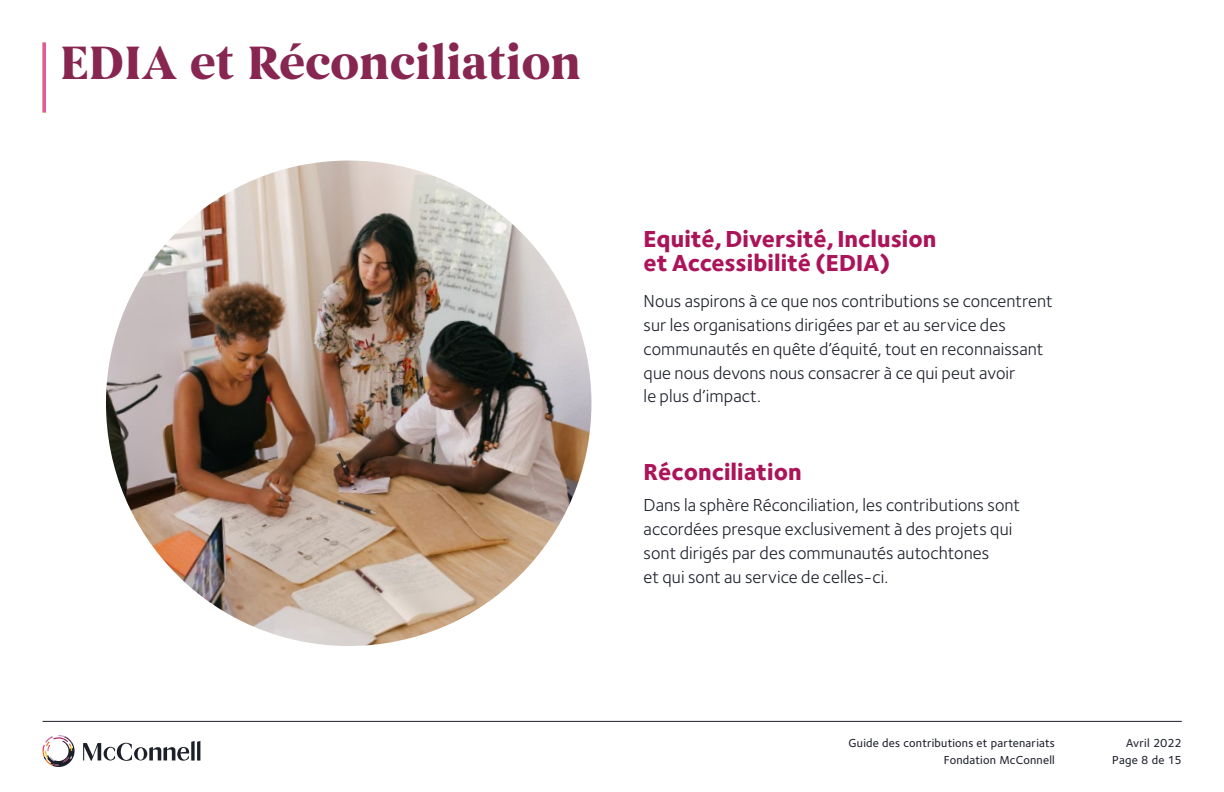
<style>
.page{position:relative;width:1224px;height:792px;background:#fff}
.page>*{position:absolute;margin:0;border:0;box-sizing:border-box;transform-origin:0 0}
.t1{font:700 48px "Begum";letter-spacing:-.01em;color:#872651}
.t2{font:800 24px/24px "Foundry Sterling";color:#ac145a}
.t3{font:18px/24px "Foundry Sterling";letter-spacing:.005em;color:#1c1f2a}
.t4{font:500 12px/17px "Foundry Sterling";letter-spacing:.02em;color:#1c1f2a;text-align:right}
</style>
<div class="page">
<hr style="left:43px;top:721px;width:1139px;height:1px;background:#1c1f2a">
<svg style="left:83px;top:741px;width:117px;height:20px"></svg>
<svg style="left:43px;top:735px;width:32px;height:32px"></svg>
<hr style="left:43px;top:43px;width:3px;height:70px;background:#dd5ba1">
<img style="left:106px;top:161px;width:485px;height:485px;border-radius:243px">
<h1 class="t1" style="left:60px;top:33px;width:524px">EDIA et Réconciliation</h1>
<h2 class="t2" style="left:644px;top:227px;width:294px">Equité, Diversité, Inclusion et Accessibilité (EDIA)</h2>
<p class="t3" style="left:644px;top:289px;width:411px">Nous aspirons à ce que nos contributions se concentrent sur les organisations dirigées par et au service des communautés en quête d’équité, tout en reconnaissant que nous devons nous consacrer à ce qui peut avoir<br>le plus d’impact.</p>
<h2 class="t2" style="left:644px;top:461px;width:160px">Réconciliation</h2>
<p class="t3" style="left:644px;top:493px;width:378px">Dans la sphère Réconciliation, les contributions sont accordées presque exclusivement à des projets qui sont dirigés par des communautés autochtones<br>et qui sont au service de celles-ci.</p>
<p class="t4" style="left:849px;top:734px;width:208px">Guide des contributions et partenariats<br>Fondation McConnell</p>
<p class="t4" style="left:1112px;top:734px;width:71px">Avril 2022<br>Page 8 de 15</p>
</div>
